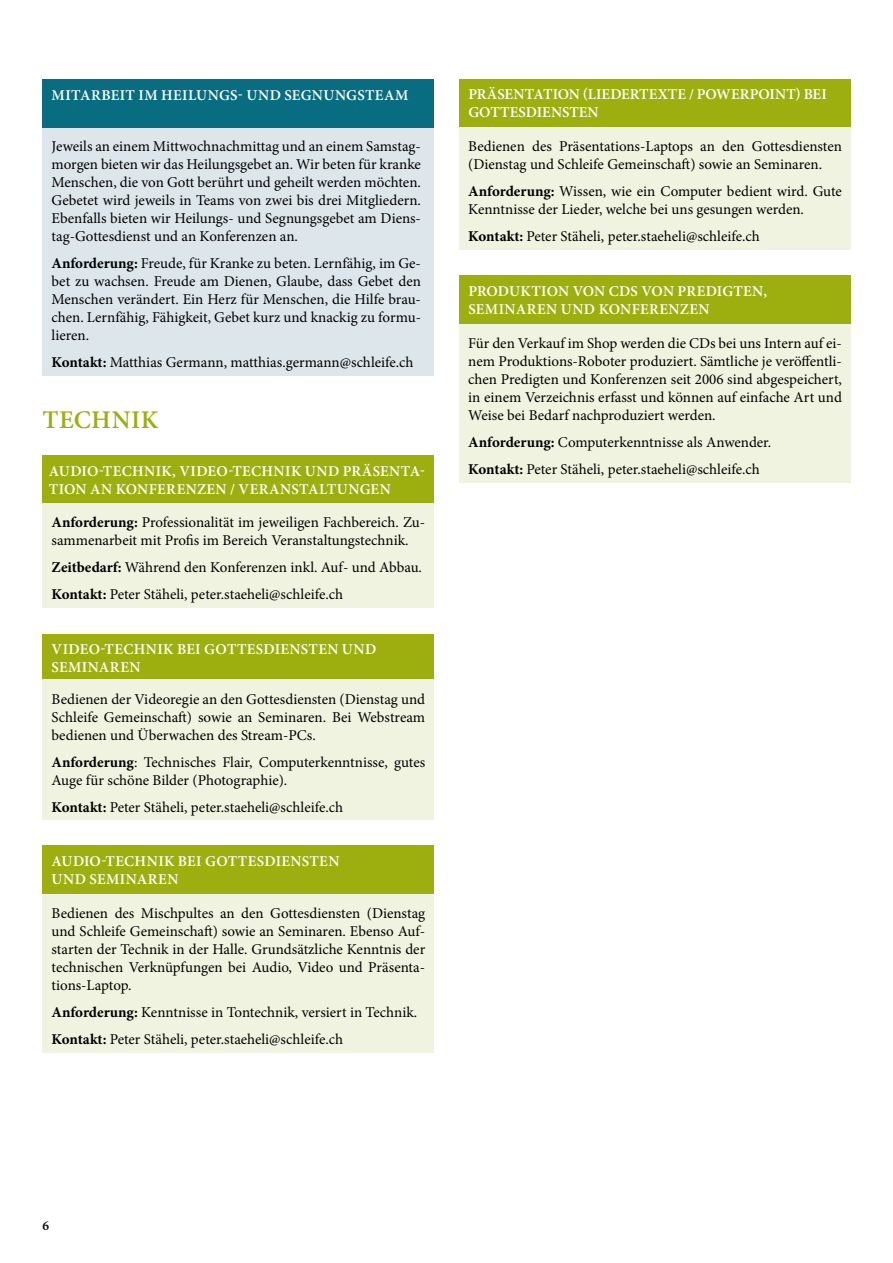
<style>
.page{position:relative;width:893px;height:1263px;background:#fff}
.page>*{position:absolute;margin:0;border:0;box-sizing:border-box;transform-origin:0 0}
.t1{font:600 25.5px "Minion Pro";letter-spacing:.01em;color:#9caf0e}
.t2{font:15px/18px "Minion Pro";color:#000}
.t3{font:600 15px/18px "Minion Pro";letter-spacing:.02em;color:#fff}
.t4{font:600 13.5px "Minion Pro";color:#000}
.s1{font-weight:700}
</style>
<div class="page">
<div style="left:43px;top:127px;width:391px;height:249px;background:#dde6eb"></div>
<div style="left:43px;top:79px;width:391px;height:48px;background:#096d82"></div>
<div style="left:43px;top:455px;width:391px;height:49px;background:#9caf0e"></div>
<div style="left:43px;top:504px;width:391px;height:104px;background:#f0f3e0"></div>
<div style="left:43px;top:634px;width:391px;height:46px;background:#9caf0e"></div>
<div style="left:43px;top:680px;width:391px;height:140px;background:#f0f3e0"></div>
<div style="left:43px;top:894px;width:391px;height:158px;background:#f0f3e0"></div>
<div style="left:43px;top:845px;width:391px;height:49px;background:#9caf0e"></div>
<div style="left:459px;top:79px;width:391px;height:48px;background:#9caf0e"></div>
<div style="left:459px;top:127px;width:391px;height:123px;background:#f0f3e0"></div>
<div style="left:459px;top:275px;width:391px;height:49px;background:#9caf0e"></div>
<div style="left:459px;top:324px;width:391px;height:158px;background:#f0f3e0"></div>
<p class="t3" style="left:52px;top:86px;width:358px">MITARBEIT IM HEILUNGS- UND SEGNUNGSTEAM</p>
<p class="t2" style="left:52px;top:137px;width:371px;text-align:justify">Jeweils an einem Mittwochnachmittag und an einem Samstag&shy;morgen bieten wir das Heilungsgebet an. Wir beten für kranke Menschen, die von Gott berührt und geheilt werden möchten.<br>Gebetet wird jeweils in Teams von zwei bis drei Mitgliedern.<br>Ebenfalls bieten wir Heilungs- und Segnungsgebet am Diens&shy;tag-Gottesdienst und an Konferenzen an.</p>
<p class="t2" style="left:52px;top:254px;width:371px;text-align:justify"><span class="s1">Anforderung:</span> Freude, für Kranke zu beten. Lernfähig, im Ge&shy;bet zu wachsen. Freude am Dienen, Glaube, dass Gebet den Menschen verändert. Ein Herz für Menschen, die Hilfe brau&shy;chen. Lernfähig, Fähigkeit, Gebet kurz und knackig zu formu&shy;lieren.</p>
<p class="t2" style="left:52px;top:353px;width:363px"><span class="s1">Kontakt:</span> Matthias Germann, matthias.germann@schleife.ch</p>
<h1 class="t1" style="left:43px;top:402px;width:117px">TECHNIK</h1>
<p class="t3" style="left:49px;top:462px;width:378px">AUDIO-TECHNIK, VIDEO-TECHNIK UND PRÄSENTA-<br>TION AN KONFERENZEN / VERANSTALTUNGEN</p>
<p class="t2" style="left:52px;top:514px;width:375px"><span class="s1">Anforderung:</span> Professionalität im jeweiligen Fachbereich. Zu&shy;sammenarbeit mit Profis im Bereich Veranstaltungstechnik.</p>
<p class="t2" style="left:52px;top:554px;width:372px;line-height:27px"><span class="s1">Zeitbedarf:</span> Während den Konferenzen inkl. Auf- und Abbau.<br><span class="s1">Kontakt:</span> Peter Stäheli, peter.staeheli@schleife.ch</p>
<p class="t3" style="left:52px;top:640px;width:326px">VIDEO-TECHNIK BEI GOTTESDIENSTEN UND<br>SEMINAREN</p>
<p class="t2" style="left:52px;top:690px;width:375px;text-align:justify">Bedienen der Videoregie an den Gottesdiensten (Dienstag und Schleife Gemeinschaft) sowie an Seminaren. Bei Webstream bedienen und Überwachen des Stream-PCs.</p>
<p class="t2" style="left:52px;top:753px;width:375px"><span class="s1">Anforderung</span>: Technisches Flair, Computerkenntnisse, gutes<br>Auge für schöne Bilder (Photographie).</p>
<p class="t2" style="left:52px;top:798px;width:293px"><span class="s1">Kontakt:</span> Peter Stäheli, peter.staeheli@schleife.ch</p>
<p class="t3" style="left:52px;top:852px;width:289px">AUDIO-TECHNIK BEI GOTTESDIENSTEN<br>UND SEMINAREN</p>
<p class="t2" style="left:52px;top:904px;width:375px;text-align:justify">Bedienen des Mischpultes an den Gottesdiensten (Dienstag und Schleife Gemeinschaft) sowie an Seminaren. Ebenso Auf&shy;starten der Technik in der Halle. Grundsätzliche Kenntnis der technischen Verknüpfungen bei Audio, Video und Präsenta&shy;tions-Laptop.</p>
<p class="t2" style="left:52px;top:998px;width:367px;line-height:27px"><span class="s1">Anforderung:</span> Kenntnisse in Tontechnik, versiert in Technik.<br><span class="s1">Kontakt:</span> Peter Stäheli, peter.staeheli@schleife.ch</p>
<p class="t3" style="left:468px;top:85px;width:360px">PRÄSENTATION (LIEDERTEXTE / POWERPOINT) BEI<br>GOTTESDIENSTEN</p>
<p class="t2" style="left:468px;top:137px;width:375px">Bedienen des Präsentations-Laptops an den Gottesdiensten (Dienstag und Schleife Gemeinschaft) sowie an Seminaren.</p>
<p class="t2" style="left:468px;top:182px;width:375px"><span class="s1">Anforderung:</span> Wissen, wie ein Computer bedient wird. Gute<br>Kenntnisse der Lieder, welche bei uns gesungen werden.</p>
<p class="t2" style="left:468px;top:227px;width:293px"><span class="s1">Kontakt:</span> Peter Stäheli, peter.staeheli@schleife.ch</p>
<p class="t3" style="left:468px;top:282px;width:300px">PRODUKTION VON CDS VON PREDIGTEN,<br>SEMINAREN UND KONFERENZEN</p>
<p class="t2" style="left:468px;top:334px;width:375px;text-align:justify">Für den Verkauf im Shop werden die CDs bei uns Intern auf ei&shy;nem Produktions-Roboter produziert. Sämtliche je veröffentli&shy;chen Predigten und Konferenzen seit 2006 sind abgespeichert, in einem Verzeichnis erfasst und können auf einfache Art und Weise bei Bedarf nachproduziert werden.</p>
<p class="t2" style="left:468px;top:428px;width:305px;line-height:27px"><span class="s1">Anforderung:</span> Computerkenntnisse als Anwender.<br><span class="s1">Kontakt:</span> Peter Stäheli, peter.staeheli@schleife.ch</p>
<p class="t4" style="left:43px;top:1216px;width:8px">6</p>
</div>
